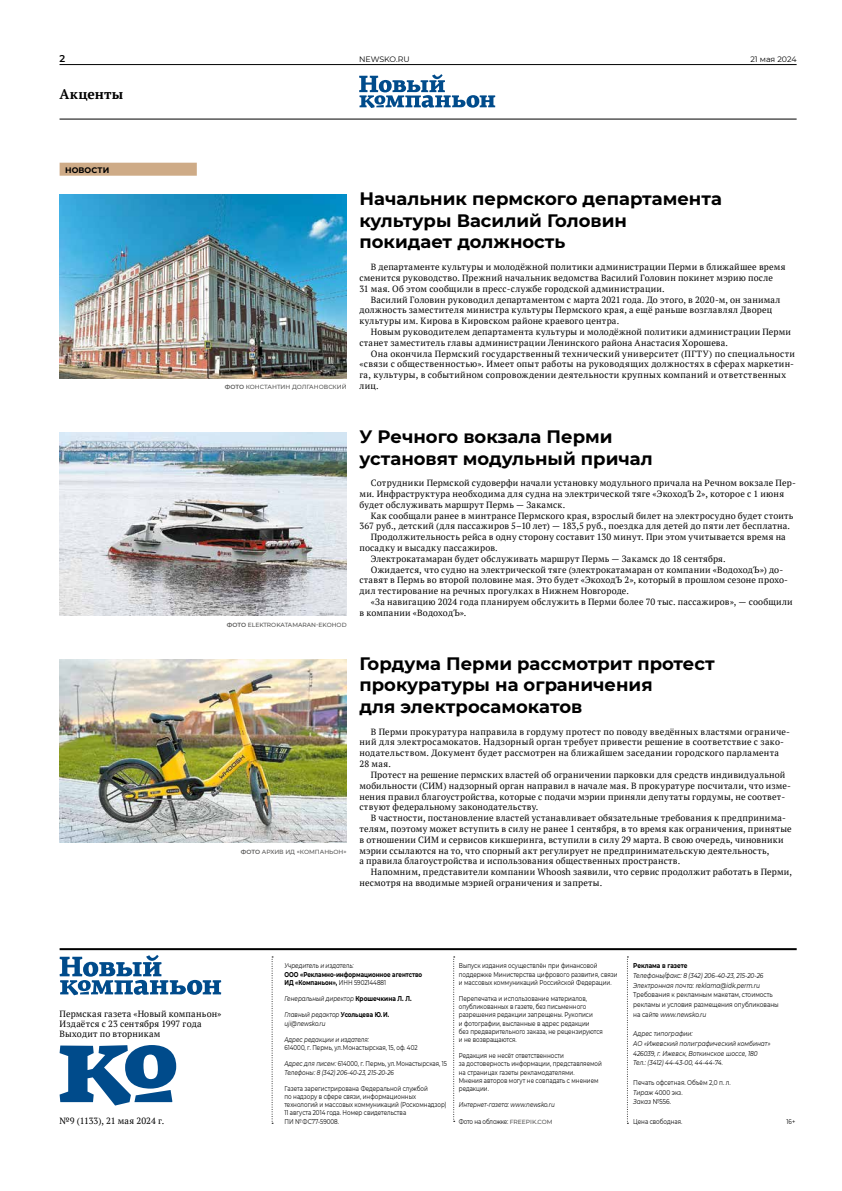
<style>
.page{position:relative;width:842px;height:1191px;background:#fff}
.page>*{position:absolute;margin:0;border:0;box-sizing:border-box;transform-origin:0 0}
.t1{font:700 18px/21.6px "Montserrat";color:#000}
.t2{font:700 13.8px "PT Serif";letter-spacing:.015em;color:#000}
.t3{font:600 9.9px "Montserrat";color:#000}
.t4{font:9px/10.8px "PT Serif";letter-spacing:.025em;color:#000}
.t5{font:9px "PT Serif";color:#000}
.t6{font:700 8px "Montserrat";letter-spacing:.01em;color:#000}
.t7{font:7.9px "Montserrat";color:#000}
.t8{font:7px/8.2px "Montserrat";color:#000;scale:.8 1}
.t9{font:italic 7px/8.2px "Montserrat";color:#000;scale:.8 1}
.t10{font:italic 7px/9.7px "Montserrat";color:#000;scale:.83 1}
.t11{font:7px/9.7px "Montserrat";color:#000;scale:.83 1}
.t12{font:700 7px/8.2px "Montserrat";color:#000;scale:.8 1}
.t13{font:7px "Montserrat";letter-spacing:-.02em;color:#000;scale:.8 1}
.t14{font:700 7px "Montserrat";color:#000;scale:.83 1}
.t15{font:500 6px "Montserrat";color:#575756}
.s1{font-weight:600}
.s2{font-weight:400}
.s3{font-weight:700;font-style:normal}
.s4{font-style:normal}
.s5{font-weight:500;font-size:6px;color:#575756}
.s6{font-style:italic}
</style>
<div class="page">
<hr style="left:60px;top:119px;width:737px;height:1px;background:#000">
<hr style="left:60px;top:64px;width:737px;height:1px;background:#000">
<svg style="left:359px;top:74px;width:136px;height:34px"></svg>
<svg style="left:627px;top:956px;width:1px;height:167px"></svg>
<svg style="left:453px;top:956px;width:2px;height:165px"></svg>
<svg style="left:272px;top:956px;width:1px;height:167px"></svg>
<svg style="left:60px;top:1045px;width:116px;height:60px"></svg>
<svg style="left:60px;top:955px;width:161px;height:40px"></svg>
<hr style="left:60px;top:948px;width:737px;height:2px;background:#000">
<div style="left:60px;top:163px;width:137px;height:13px;background:#ceab87"></div>
<img style="left:60px;top:194px;width:287px;height:184px">
<img style="left:60px;top:432px;width:287px;height:184px">
<img style="left:60px;top:659px;width:287px;height:183px">
<p class="t3" style="left:60px;top:51px;width:7px">2</p>
<p class="t7" style="left:359px;top:53px;width:52px">NEWSKO.RU</p>
<p class="t7" style="left:750px;top:53px;width:48px">21 мая 2024</p>
<h2 class="t2" style="left:60px;top:85px;width:65px">Акценты</h2>
<p class="t6" style="left:65px;top:164px;width:46px">НОВОСТИ</p>
<p class="t15" style="left:225px;top:382px;width:123px"><span class="s1">ФОТО</span> КОНСТАНТИН ДОЛГАНОВСКИЙ</p>
<p class="t15" style="left:227px;top:620px;width:121px"><span class="s1">ФОТО</span> ELEKTROKATAMARAN-EKOHOD</p>
<p class="t15" style="left:241px;top:847px;width:107px"><span class="s1">ФОТО</span> АРХИВ ИД «КОМПАНЬОН»</p>
<h1 class="t1" style="left:359px;top:187px;width:364px">Начальник пермского департамента культуры Василий Головин покидает должность</h1>
<p class="t4" style="left:359px;top:261px;width:428px;text-indent:11px">В департаменте культуры и молодёжной политики администрации Перми в ближайшее время сменится руководство. Прежний начальник ведомства Василий Головин покинет мэрию после<br>31 мая. Об этом сообщили в пресс-службе городской администрации.</p>
<p class="t4" style="left:359px;top:294px;width:423px;text-indent:11px">Василий Головин руководил департаментом с марта 2021 года. До этого, в 2020-м, он занимал должность заместителя министра культуры Пермского края, а ещё раньше возглавлял Дворец культуры им. Кирова в Кировском районе краевого центра.</p>
<p class="t4" style="left:359px;top:326px;width:433px;text-indent:11px">Новым руководителем департамента культуры и молодёжной политики администрации Перми станет заместитель главы администрации Ленинского района Анастасия Хорошева.</p>
<p class="t4" style="left:359px;top:348px;width:437px;text-indent:11px">Она окончила Пермский государственный технический университет (ПГТУ) по специальности «связи с общественностью». Имеет опыт работы на руководящих должностях в сферах маркетин&shy;га, культуры, в событийном сопровождении деятельности крупных компаний и ответственных лиц.</p>
<h1 class="t1" style="left:359px;top:425px;width:295px">У Речного вокзала Перми установят модульный причал</h1>
<p class="t4" style="left:359px;top:477px;width:438px;text-indent:11px">Сотрудники Пермской судоверфи начали установку модульного причала на Речном вокзале Пер&shy;ми. Инфраструктура необходима для судна на электрической тяге «ЭкоходЪ 2», которое с 1 июня будет обслуживать маршрут Пермь — Закамск.</p>
<p class="t4" style="left:371px;top:510px;width:424px">Как сообщали ранее в минтрансе Пермского края, взрослый билет на электросудно будет стоить</p>
<p class="t4" style="left:359px;top:521px;width:432px">367 руб., детский (для пассажиров 5–10 лет) — 183,5 руб., поездка для детей до пяти лет бесплатна.</p>
<p class="t4" style="left:371px;top:531px;width:416px">Продолжительность рейса в одну сторону составит 130 минут. При этом учитывается время на</p>
<p class="t4" style="left:359px;top:542px;width:140px">посадку и высадку пассажиров.</p>
<p class="t4" style="left:371px;top:553px;width:356px">Электрокатамаран будет обслуживать маршрут Пермь — Закамск до 18 сентября.</p>
<p class="t4" style="left:371px;top:564px;width:414px">Ожидается, что судно на электрической тяге (электрокатамаран от компании «ВодоходЪ») до-</p>
<p class="t4" style="left:359px;top:575px;width:430px">ставят в Пермь во второй половине мая. Это будет «ЭкоходЪ 2», который в прошлом сезоне прохо-</p>
<p class="t4" style="left:359px;top:585px;width:271px">дил тестирование на речных прогулках в Нижнем Новгороде.</p>
<p class="t4" style="left:371px;top:596px;width:423px">«За навигацию 2024 года планируем обслужить в Перми более 70 тыс. пассажиров», — сообщили</p>
<p class="t4" style="left:359px;top:607px;width:108px">в компании «ВодоходЪ».</p>
<h1 class="t1" style="left:359px;top:652px;width:357px">Гордума Перми рассмотрит протест прокуратуры на ограничения<br>для электросамокатов</h1>
<p class="t4" style="left:359px;top:726px;width:432px;text-indent:11px">В Перми прокуратура направила в гордуму протест по поводу введённых властями ограниче&shy;ний для электросамокатов. Надзорный орган требует привести решение в соответствие с зако&shy;нодательством. Документ будет рассмотрен на ближайшем заседании городского парламента 28 мая.</p>
<p class="t4" style="left:359px;top:769px;width:433px;text-indent:11px">Протест на решение пермских властей об ограничении парковки для средств индивидуальной мобильности (СИМ) надзорный орган направил в начале мая. В прокуратуре посчитали, что изме&shy;нения правил благоустройства, которые с подачи мэрии приняли депутаты гордумы, не соответ&shy;ствуют федеральному законодательству.</p>
<p class="t4" style="left:359px;top:812px;width:434px;text-indent:11px">В частности, постановление властей устанавливает обязательные требования к предпринима&shy;телям, поэтому может вступить в силу не ранее 1 сентября, в то время как ограничения, принятые в отношении СИМ и сервисов кикшеринга, вступили в силу 29 марта. В свою очередь, чиновники мэрии ссылаются на то, что спорный акт регулирует не предпринимательскую деятельность,<br>а правила благоустройства и использования общественных пространств.</p>
<p class="t4" style="left:359px;top:866px;width:434px;text-indent:11px">Напомним, представители компании Whoosh заявили, что сервис продолжит работать в Перми, несмотря на вводимые мэрией ограничения и запреты.</p>
<p class="t4" style="left:60px;top:1008px;width:163px;line-height:10px">Перм-ская газета «Но-вый ком-пань-он»<br>Издаётся с 23 сентября 1997 года<br>Вы-хо-дит по втор-ни-кам</p>
<p class="t5" style="left:60px;top:1114px;width:106px">№9 (1133), 21 мая 2024 г.</p>
<p class="t9" style="left:284px;top:961px;width:88px">Уч-ре-ди-тель и из-да-тель:</p>
<p class="t12" style="left:284px;top:969px;width:174px">ООО «Рекламно-информационное агентство<br>ИД «Компаньон», <span class="s2">ИНН 5902144881</span></p>
<p class="t9" style="left:284px;top:994px;width:160px">Генеральный ди-ре-к-тор <span class="s3">Крошечкина Л. Л.</span></p>
<p class="t9" style="left:284px;top:1010px;width:132px">Глав-ный редактор <span class="s3">Усольцева Ю. И. </span>uji@newsko.ru</p>
<p class="t9" style="left:284px;top:1035px;width:107px">Ад-рес ре-дак-ции и из-да-те-ля:</p>
<p class="t8" style="left:284px;top:1043px;width:168px">614000, г. Пермь, ул. Монастырская, 15, оф. 402</p>
<p class="t9" style="left:284px;top:1059px;width:205px">Ад-рес для пи-сем: <span class="s4">614000, г. Пермь, ул. Монастырская, 15<br></span>Те-ле-фоны: 8 (342) 206-40-23, 215-20-26</p>
<p class="t8" style="left:284px;top:1084px;width:204px">Газета зарегистрирована Федеральной службой<br>по надзору в сфере связи, информационных технологий и массовых коммуникаций (Роскомнадзор)<br>11 августа 2014 года. Номер свидетельства<br>ПИ № ФС77-59008.</p>
<p class="t8" style="left:459px;top:961px;width:200px">Выпуск издания осуществлён при финансовой поддержке Министерства цифрового развития, связи и массовых коммуникаций Российской Федерации.</p>
<p class="t8" style="left:459px;top:994px;width:182px">Перепечатка и использование материалов, опубликованных в газете, без письменного разрешения редакции запрещены. Рукописи<br>и фотографии, высланные в адрес редакции<br>без предварительного заказа, не рецензируются и не возвращаются.</p>
<p class="t8" style="left:459px;top:1051px;width:180px">Редакция не несёт ответственности<br>за достоверность информации, представляемой на страницах газеты рекламодателями.<br>Мнения авторов могут не совпадать с мнением редакции.</p>
<p class="t9" style="left:459px;top:1100px;width:121px">Интернет-газета: www.newsko.ru</p>
<p class="t13" style="left:459px;top:1116px;width:119px">Фото на обложке: <span class="s5">FREEPIK.COM</span></p>
<p class="t14" style="left:633px;top:960px;width:67px">Реклама в газете</p>
<p class="t10" style="left:633px;top:970px;width:158px">Телефоны/факс: 8 (342) 206-40-23, 215-20-26<br>Электронная почта: reklama@idk.perm.ru</p>
<p class="t11" style="left:633px;top:989px;width:177px">Требования к рекламным макетам, стоимость рекламы и условия размещения опубликованы на сайте <span class="s6">www.newsko.ru</span></p>
<p class="t10" style="left:633px;top:1028px;width:167px">Адрес типографии:<br>АО «Ижевский полиграфический комбинат» 426039, г. Ижевск, Воткинское шоссе, 180<br>Тел.: (3412) 44-43-00, 44-44-74.</p>
<p class="t11" style="left:633px;top:1077px;width:119px">Печать офсетная. Объём 2,0 п. л.<br><span class="s6">Ти-раж</span> 4000 экз.<br><span class="s6">Заказ</span> №556.</p>
<p class="t8" style="left:633px;top:1116px;width:63px">Цена свободная.</p>
<p class="t8" style="left:786px;top:1116px;width:12px">16+</p>
</div>
